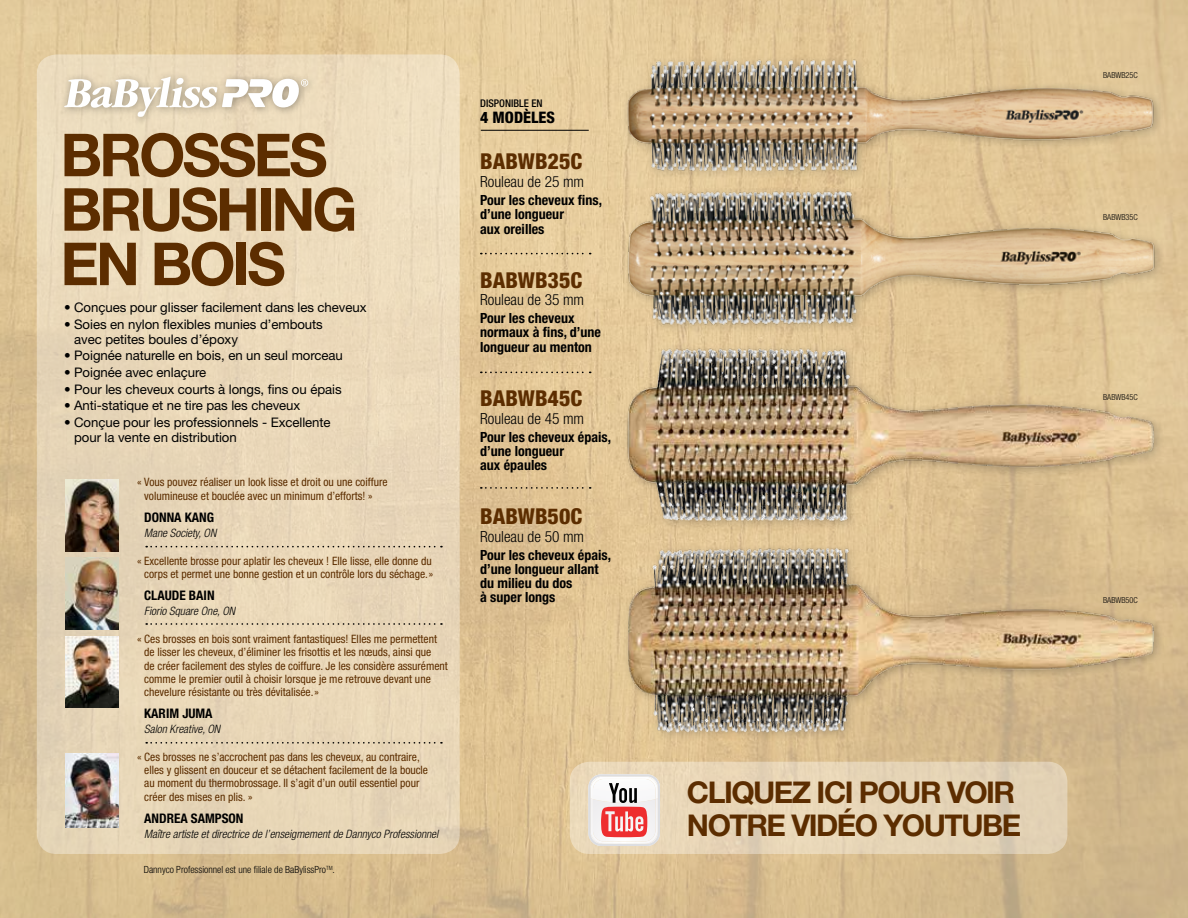
<style>
.page{position:relative;width:1188px;height:918px;background:#fff}
.page>*{position:absolute;margin:0;border:0;box-sizing:border-box;transform-origin:0 0}
.t1{font:700 59.4px/54.4px "Helvetica Neue LT Std";letter-spacing:-.05em;color:#5c2d00}
.t2{font:700 30px/33px "Helvetica Neue LT Std";letter-spacing:-.05em;color:#5c2d00}
.t3{font:800 condensed 21.9px "Helvetica Neue LT Std";color:#5c2d00}
.t4{font:800 condensed 15.9px "Helvetica Neue LT Std";color:#000}
.t5{font:300 condensed 15.3px "Helvetica Neue LT Std";color:#000}
.t6{font:700 condensed 14.1px/14.4px "Helvetica Neue LT Std";color:#000}
.t7{font:13.2px/14.9px "Helvetica Neue LT Std";letter-spacing:-.005em;color:#000}
.t8{font:700 condensed 13.2px "Helvetica Neue LT Std";color:#000}
.t9{font:condensed 11.55px/13.2px "Helvetica Neue LT Std";color:#5c2d00}
.t10{font:italic 300 condensed 11.55px "Helvetica Neue LT Std";color:#000}
.t11{font:500 condensed 10.65px "Helvetica Neue LT Std";color:#000}
.t12{font:300 condensed 9.9px "Helvetica Neue LT Std";color:#000}
.t13{font:300 condensed 8.25px "Helvetica Neue LT Std";color:#000}
</style>
<div class="page">
<img style="left:0;top:0;width:1188px;height:918px">
<img style="left:624px;top:51px;width:537px;height:123px">
<img style="left:622px;top:174px;width:541px;height:153px">
<img style="left:594px;top:327px;width:588px;height:218px">
<img style="left:615px;top:530px;width:554px;height:216px">
<hr style="left:481px;top:130px;width:108px;height:1px;background:#000">
<div style="left:37px;top:54px;width:423px;height:800px;background:#ead8b9;border-radius:20px"></div>
<div style="left:570px;top:762px;width:497px;height:92px;background:#e6d5b6;border-radius:20px"></div>
<div style="left:58px;top:70px;width:259px;height:56px;background:#ecdcbd"></div>
<svg style="left:64px;top:77px;width:244px;height:40px"></svg>
<svg style="left:588px;top:774px;width:72px;height:72px;background:#e6bfbf"></svg>
<svg style="left:481px;top:253px;width:110px;height:1px"></svg>
<svg style="left:481px;top:372px;width:110px;height:1px"></svg>
<svg style="left:481px;top:487px;width:110px;height:2px"></svg>
<svg style="left:146px;top:546px;width:296px;height:1px"></svg>
<svg style="left:146px;top:623px;width:296px;height:2px"></svg>
<svg style="left:146px;top:742px;width:296px;height:2px"></svg>
<img style="left:66px;top:754px;width:53px;height:74px">
<img style="left:66px;top:480px;width:53px;height:71px">
<img style="left:66px;top:558px;width:53px;height:71px">
<img style="left:66px;top:636px;width:53px;height:71px">
<h1 class="t1" style="left:60px;top:127px;width:299px">BROSSES<br>BRUSHING<br>EN BOIS</h1>
<p class="t7" style="left:64px;top:300px;width:304px">• Conçues pour glisser facilement dans les cheveux</p>
<p class="t7" style="left:74px;top:317px;width:250px;text-indent:-10px">• Soies en nylon flexibles munies d’embouts avec petites boules d’époxy</p>
<p class="t7" style="left:64px;top:348px;width:280px">• Poignée naturelle en bois, en un seul morceau</p>
<p class="t7" style="left:64px;top:365px;width:144px">• Poignée avec enlaçure</p>
<p class="t7" style="left:64px;top:381px;width:279px">• Pour les cheveux courts à longs, fins ou épais</p>
<p class="t7" style="left:64px;top:398px;width:238px">• Anti-statique et ne tire pas les cheveux</p>
<p class="t7" style="left:74px;top:415px;width:258px;text-indent:-10px">• Conçue pour les professionnels - Excellente pour la vente en distribution</p>
<p class="t9" style="left:144px;top:476px;width:245px;text-indent:-7px">« Vous pouvez réaliser un look lisse et droit ou une coiffure volumineuse et bouclée avec un minimum d’efforts! »</p>
<p class="t8" style="left:144px;top:509px;width:71px">DONNA KANG</p>
<p class="t10" style="left:144px;top:526px;width:74px">Mane Society, ON</p>
<p class="t9" style="left:137px;top:554px;width:298px;text-align:right">« Excellente brosse pour aplatir les cheveux ! Elle lisse, elle donne du corps et permet une bonne gestion et un contrôle lors du séchage.»</p>
<p class="t8" style="left:144px;top:588px;width:72px">CLAUDE BAIN</p>
<p class="t10" style="left:144px;top:604px;width:92px">Fiorio Square One, ON</p>
<p class="t9" style="left:144px;top:632px;width:305px;text-indent:-7px">« Ces brosses en bois sont vraiment fantastiques! Elles me permettent de lisser les cheveux, d’éliminer les frisottis et les nœuds, ainsi que<br>de créer facilement des styles de coiffure. Je les considère assurément comme le premier outil à choisir lorsque je me retrouve devant une chevelure résistante ou très dévitalisée.»</p>
<p class="t8" style="left:144px;top:705px;width:70px">KARIM JUMA</p>
<p class="t10" style="left:144px;top:722px;width:77px">Salon Kreative, ON</p>
<p class="t9" style="left:144px;top:750px;width:285px;text-indent:-7px">« Ces brosses ne s’accrochent pas dans les cheveux, au contraire, elles y glissent en douceur et se détachent facilement de la boucle au moment du thermobrossage. Il s’agit d’un outil essentiel pour créer des mises en plis. »</p>
<p class="t8" style="left:144px;top:810px;width:101px">ANDREA SAMPSON</p>
<p class="t10" style="left:144px;top:827px;width:296px">Maître artiste et directrice de l’enseigmement de Dannyco Professionnel</p>
<p class="t12" style="left:144px;top:864px;width:193px">Dannyco Professionnel est une filiale de BaBylissPro<sup>TM</sup>.</p>
<p class="t11" style="left:480px;top:97px;width:64px">DISPONIBLE EN</p>
<h3 class="t4" style="left:480px;top:107px;width:76px">4 MODÈLES</h3>
<h3 class="t3" style="left:480px;top:148px;width:104px">BABWB25C</h3>
<h3 class="t5" style="left:480px;top:173px;width:106px">Rouleau de 25 mm</h3>
<p class="t6" style="left:480px;top:192px;width:123px">Pour les cheveux fins, d’une longueur<br>aux oreilles</p>
<h3 class="t3" style="left:480px;top:266px;width:104px">BABWB35C</h3>
<h3 class="t5" style="left:480px;top:291px;width:106px">Rouleau de 35 mm</h3>
<p class="t6" style="left:480px;top:311px;width:122px">Pour les cheveux normaux à fins, d’une longueur au menton</p>
<h3 class="t3" style="left:480px;top:385px;width:104px">BABWB45C</h3>
<h3 class="t5" style="left:480px;top:409px;width:106px">Rouleau de 45 mm</h3>
<p class="t6" style="left:480px;top:429px;width:132px">Pour les cheveux épais, d’une longueur<br>aux épaules</p>
<h3 class="t3" style="left:480px;top:503px;width:104px">BABWB50C</h3>
<h3 class="t5" style="left:480px;top:528px;width:106px">Rouleau de 50 mm</h3>
<p class="t6" style="left:480px;top:548px;width:132px">Pour les cheveux épais, d’une longueur allant du milieu du dos<br>à super longs</p>
<h2 class="t2" style="left:687px;top:775px;width:336px">CLIQUEZ ICI POUR VOIR<br>NOTRE VIDÉO YOUTUBE</h2>
<p class="t13" style="left:1103px;top:70px;width:36px">BABWB25C</p>
<p class="t13" style="left:1103px;top:212px;width:36px">BABWB35C</p>
<p class="t13" style="left:1103px;top:392px;width:36px">BABWB45C</p>
<p class="t13" style="left:1103px;top:596px;width:36px">BABWB50C</p>
</div>
